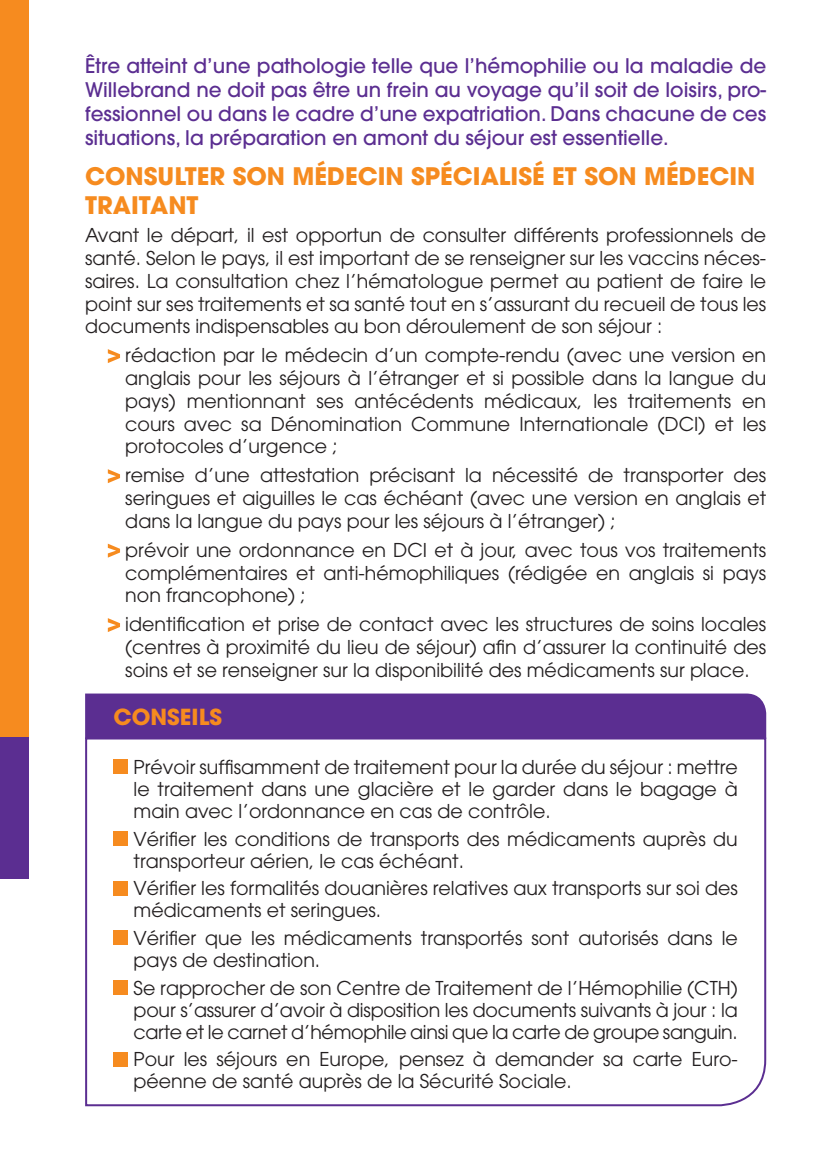
<style>
.page{position:relative;width:823px;height:1163px;background:#fff}
.page>*{position:absolute;margin:0;border:0;box-sizing:border-box;transform-origin:0 0}
.Heading_1{font:700 24px/28.8px "Avant Garde";color:#f68b1f}
.t1{font:700 22px "Avant Garde";color:#f68b1f}
.t2{font:500 20px/24px "Avant Garde";color:#5b2e91;text-align:justify}
.List_Paragraph{font:19px/22.8px "Avant Garde";color:#231f20;text-align:justify}
</style>
<div class="page">
<div style="left:0;top:0;width:28px;height:737px;background:#f68b1f"></div>
<div style="left:0;top:737px;width:28px;height:142px;background:#5b2e91"></div>
<div style="left:85px;top:693px;width:680px;height:43px;background:#5b2e91"></div>
<svg style="left:85px;top:736px;width:681px;height:371px"></svg>
<div style="left:113px;top:759px;width:15px;height:14px;background:#f68b1f"></div>
<div style="left:113px;top:831px;width:15px;height:14px;background:#f68b1f"></div>
<div style="left:113px;top:880px;width:15px;height:15px;background:#f68b1f"></div>
<div style="left:113px;top:930px;width:15px;height:14px;background:#f68b1f"></div>
<div style="left:113px;top:980px;width:15px;height:14px;background:#f68b1f"></div>
<div style="left:113px;top:1051px;width:15px;height:15px;background:#f68b1f"></div>
<svg style="left:108px;top:349px;width:12px;height:14px"></svg>
<svg style="left:108px;top:469px;width:12px;height:14px"></svg>
<svg style="left:108px;top:543px;width:12px;height:14px"></svg>
<svg style="left:108px;top:618px;width:12px;height:14px"></svg>
<p class="t2" style="left:85px;top:53px;width:682px">Être atteint d’une pathologie telle que l’hémophilie ou la maladie de Willebrand ne doit pas être un frein au voyage qu’il soit de loisirs, pro&shy;fessionnel ou dans le cadre d’une expatriation. Dans chacune de ces situations, la préparation en amont du séjour est essentielle.</p>
<p class="Heading_1" style="left:85px;top:161px;width:671px">CONSULTER SON MÉDECIN SPÉCIALISÉ ET SON MÉDECIN<br>TRAITANT</p>
<p class="List_Paragraph" style="left:85px;top:223px;width:682px">Avant le départ, il est opportun de consulter différents professionnels de santé. Selon le pays, il est important de se renseigner sur les vaccins néces&shy;saires. La consultation chez l’hématologue permet au patient de faire le point sur ses traitements et sa santé tout en s’assurant du recueil de tous les documents indispensables au bon déroulement de son séjour :</p>
<p class="List_Paragraph" style="left:125px;top:343px;width:642px">rédaction par le médecin d’un compte-rendu (avec une version en anglais pour les séjours à l’étranger et si possible dans la langue du pays) mentionnant ses antécédents médicaux, les traitements en cours avec sa Dénomination Commune Internationale (DCI) et les protocoles d’urgence ;</p>
<p class="List_Paragraph" style="left:125px;top:463px;width:642px">remise d’une attestation précisant la nécessité de transporter des seringues et aiguilles le cas échéant (avec une version en anglais et dans la langue du pays pour les séjours à l’étranger) ;</p>
<p class="List_Paragraph" style="left:125px;top:538px;width:642px">prévoir une ordonnance en DCI et à jour, avec tous vos traitements complémentaires et anti-hémophiliques (rédigée en anglais si pays non francophone) ;</p>
<p class="List_Paragraph" style="left:125px;top:612px;width:642px">identification et prise de contact avec les structures de soins locales (centres à proximité du lieu de séjour) afin d’assurer la continuité des soins et se renseigner sur la disponibilité des médicaments sur place.</p>
<p class="t1" style="left:113px;top:702px;width:110px">CONSEILS</p>
<p class="List_Paragraph" style="left:133px;top:755px;width:605px;line-height:22px">Prévoir suffisamment de traitement pour la durée du séjour : mettre le traitement dans une glacière et le garder dans le bagage à main avec l’ordonnance en cas de contrôle.</p>
<p class="List_Paragraph" style="left:133px;top:827px;width:605px;line-height:22px">Vérifier les conditions de transports des médicaments auprès du transporteur aérien, le cas échéant.</p>
<p class="List_Paragraph" style="left:133px;top:877px;width:605px;line-height:22px">Vérifier les formalités douanières relatives aux transports sur soi des médicaments et seringues.</p>
<p class="List_Paragraph" style="left:133px;top:926px;width:605px;line-height:22px">Vérifier que les médicaments transportés sont autorisés dans le pays de destination.</p>
<p class="List_Paragraph" style="left:133px;top:976px;width:605px;line-height:22px">Se rapprocher de son Centre de Traitement de l’Hémophilie (CTH) pour s’assurer d’avoir à disposition les documents suivants à jour : la carte et le carnet d’hémophile ainsi que la carte de groupe sanguin.</p>
<p class="List_Paragraph" style="left:133px;top:1048px;width:605px;line-height:22px">Pour les séjours en Europe, pensez à demander sa carte Euro&shy;péenne de santé auprès de la Sécurité Sociale.</p>
</div>
